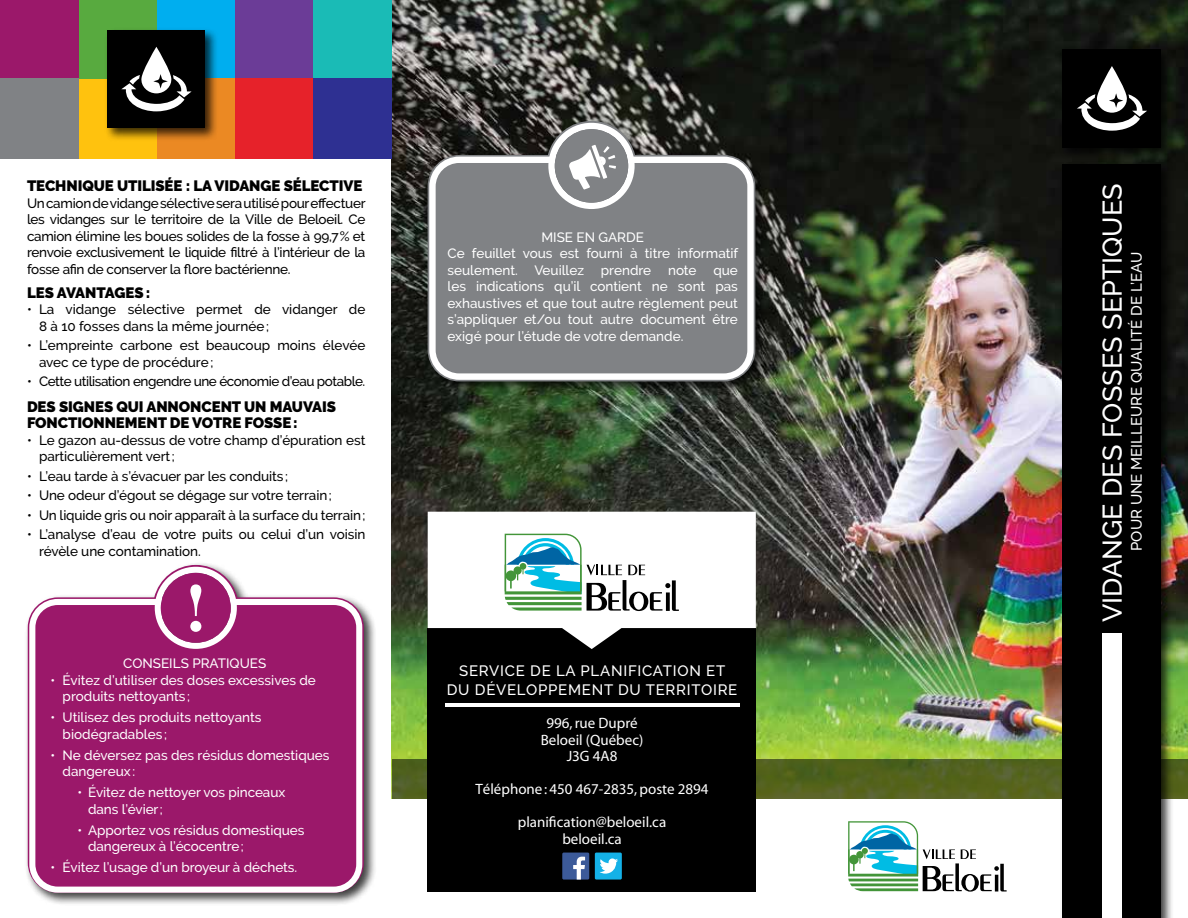
<style>
.page{position:relative;width:1188px;height:918px;background:#fff}
.page>*{position:absolute;margin:0;border:0;box-sizing:border-box;transform-origin:0 0}
.t1{font:500 27px "Raleway";color:#fff}
.t2{font:900 15px/16.5px "Raleway";letter-spacing:-.005em;color:#000}
.t3{font:15px/16.5px "Myriad";color:#fff;text-align:center}
.t4{font:500 15px/19.5px "Raleway";letter-spacing:.05em;color:#fff;text-align:center}
.t5{font:500 15px "Raleway";color:#fff}
.t6{font:500 13.5px/16.5px "Raleway";letter-spacing:-.005em;color:#000}
.t7{font:500 13.5px/16.5px "Raleway";color:#fff}
.t8{font:500 13.5px "Raleway";letter-spacing:-.035em;color:#000}
</style>
<div class="page">
<img style="left:392px;top:0;width:796px;height:759px">
<svg style="left:392px;top:759px;width:796px;height:39px;background:#52611f"></svg>
<div style="left:428px;top:628px;width:328px;height:263px;background:#000"></div>
<svg style="left:848px;top:821px;width:159px;height:71px"></svg>
<div style="left:424px;top:117px;width:344px;height:277px;background:#000;opacity:.75"></div>
<svg style="left:428px;top:121px;width:327px;height:260px;background:#3c3c39"></svg>
<svg style="left:429px;top:157px;width:325px;height:223px;background:#8a8c8e"></svg>
<svg style="left:548px;top:123px;width:87px;height:86px"></svg>
<div style="left:78px;top:79px;width:79px;height:80px;background:#ffc20e"></div>
<div style="left:78px;top:0;width:79px;height:79px;background:#58aa3f"></div>
<div style="left:157px;top:0;width:78px;height:79px;background:#00aeef"></div>
<div style="left:0;top:0;width:78px;height:79px;background:#9b186a"></div>
<div style="left:235px;top:0;width:79px;height:79px;background:#6b3c97"></div>
<div style="left:314px;top:0;width:78px;height:79px;background:#1abbb6"></div>
<div style="left:0;top:79px;width:78px;height:80px;background:#808285"></div>
<div style="left:157px;top:79px;width:78px;height:80px;background:#eb8923"></div>
<div style="left:235px;top:79px;width:79px;height:80px;background:#e6222a"></div>
<div style="left:314px;top:79px;width:78px;height:80px;background:#2e3092"></div>
<div style="left:104px;top:27px;width:115px;height:114px;background:#000;opacity:.75"></div>
<div style="left:108px;top:30px;width:97px;height:98px;background:#000"></div>
<svg style="left:121px;top:47px;width:71px;height:65px"></svg>
<div style="left:1060px;top:161px;width:114px;height:757px;background:#000;opacity:.75"></div>
<div style="left:1063px;top:164px;width:98px;height:754px;background:#000"></div>
<div style="left:1060px;top:46px;width:114px;height:114px;background:#000;opacity:.75"></div>
<div style="left:1063px;top:49px;width:98px;height:98px;background:#000"></div>
<svg style="left:1077px;top:66px;width:70px;height:65px"></svg>
<svg style="left:428px;top:512px;width:328px;height:137px"></svg>
<svg style="left:505px;top:534px;width:174px;height:77px"></svg>
<div style="left:1102px;top:633px;width:20px;height:285px;background:#fff"></div>
<hr style="left:445px;top:704px;width:294px;height:3px;background:#fff">
<div style="left:595px;top:853px;width:27px;height:27px;background:#14b1e7"></div>
<svg style="left:599px;top:858px;width:19px;height:16px"></svg>
<div style="left:562px;top:853px;width:27px;height:27px;background:#3c5a99"></div>
<svg style="left:573px;top:857px;width:12px;height:23px"></svg>
<div style="left:24px;top:561px;width:353px;height:345px;background:#000;opacity:.75"></div>
<svg style="left:28px;top:565px;width:336px;height:328px"></svg>
<svg style="left:29px;top:599px;width:333px;height:294px;background:#a22974"></svg>
<svg style="left:155px;top:567px;width:82px;height:82px"></svg>
<p class="t2" style="left:27px;top:178px;width:337px">TECHNIQUE UTILISÉE : LA VIDANGE SÉLECTIVE</p>
<p class="t6" style="left:27px;top:195px;width:340px;text-align:justify">Un camion de vidange sélective sera utilisé pour effectuer les vidanges sur le territoire de la Ville de Beloeil. Ce camion élimine les boues solides de la fosse à 99,7% et renvoie exclusivement le liquide filtré à l’intérieur de la fosse afin de conserver la flore bactérienne.</p>
<p class="t2" style="left:27px;top:284px;width:125px">LES AVANTAGES:</p>
<p class="t6" style="left:39px;top:301px;width:328px;text-indent:-12px">• La vidange sélective permet de vidanger de<br>8 à 10 fosses dans la même journée;</p>
<p class="t6" style="left:39px;top:337px;width:328px;text-indent:-12px">• L’empreinte carbone est beaucoup moins élevée avec ce type de procédure;</p>
<p class="t8" style="left:27px;top:374px;width:340px">• Cette utilisation engendre une économie d’eau potable.</p>
<p class="t2" style="left:27px;top:398px;width:311px">DES SIGNES QUI ANNONCENT UN MAUVAIS<br>FONCTIONNEMENT DE VOTRE FOSSE:</p>
<p class="t6" style="left:39px;top:432px;width:328px;text-indent:-12px">• Le gazon au-dessus de votre champ d’épuration est particulièrement vert;</p>
<p class="t6" style="left:27px;top:468px;width:263px">• L’eau tarde à s’évacuer par les conduits;</p>
<p class="t6" style="left:27px;top:487px;width:306px">• Une odeur d’égout se dégage sur votre terrain;</p>
<p class="t6" style="left:27px;top:507px;width:340px">• Un liquide gris ou noir apparaît à la surface du terrain;</p>
<p class="t6" style="left:39px;top:526px;width:328px;text-indent:-12px">• L’analyse d’eau de votre puits ou celui d’un voisin révèle une contamination.</p>
<p class="t7" style="left:123px;top:655px;width:144px">CONSEILS PRATIQUES</p>
<p class="t7" style="left:63px;top:672px;width:255px;text-indent:-12px">• Évitez d’utiliser des doses excessives de produits nettoyants;</p>
<p class="t7" style="left:63px;top:709px;width:201px;text-indent:-12px">• Utilisez des produits nettoyants biodégradables;</p>
<p class="t7" style="left:63px;top:747px;width:268px;text-indent:-12px">• Ne déversez pas des résidus domestiques dangereux:</p>
<p class="t7" style="left:88px;top:784px;width:199px;text-indent:-11px">• Évitez de nettoyer vos pinceaux dans l’évier;</p>
<p class="t7" style="left:88px;top:822px;width:218px;text-indent:-11px">• Apportez vos résidus domestiques dangereux à l’écocentre;</p>
<p class="t7" style="left:51px;top:859px;width:248px">• Évitez l’usage d’un broyeur à déchets.</p>
<p class="t7" style="left:448px;top:229px;width:292px;text-indent:94px">MISE EN GARDE<br>Ce feuillet vous est fourni à titre informatif seulement. Veuillez prendre note que les indications qu’il contient ne sont pas exhaustives et que tout autre règlement peut s’appliquer et/ou tout autre document être exigé pour l’étude de votre demande.</p>
<p class="t4" style="left:447px;top:661px;width:292px">SERVICE DE LA PLANIFICATION ET<br>DU DÉVELOPPEMENT DU TERRITOIRE</p>
<p class="t3" style="left:541px;top:715px;width:104px">996, rue Dupré<br>Beloeil (Québec)<br>J3G 4A8</p>
<p class="t3" style="left:475px;top:781px;width:235px">Téléphone: 450 467-2835, poste 2894</p>
<p class="t3" style="left:518px;top:814px;width:150px">planification@beloeil.ca beloeil.ca</p>
<h1 class="t1" style="left:1097px;top:622px;width:441px;rotate:-90deg">VIDANGE DES FOSSES SEPTIQUES</h1>
<p class="t5" style="left:1128px;top:551px;width:300px;rotate:-90deg">POUR UNE MEILLEURE QUALITÉ DE L’EAU</p>
</div>
